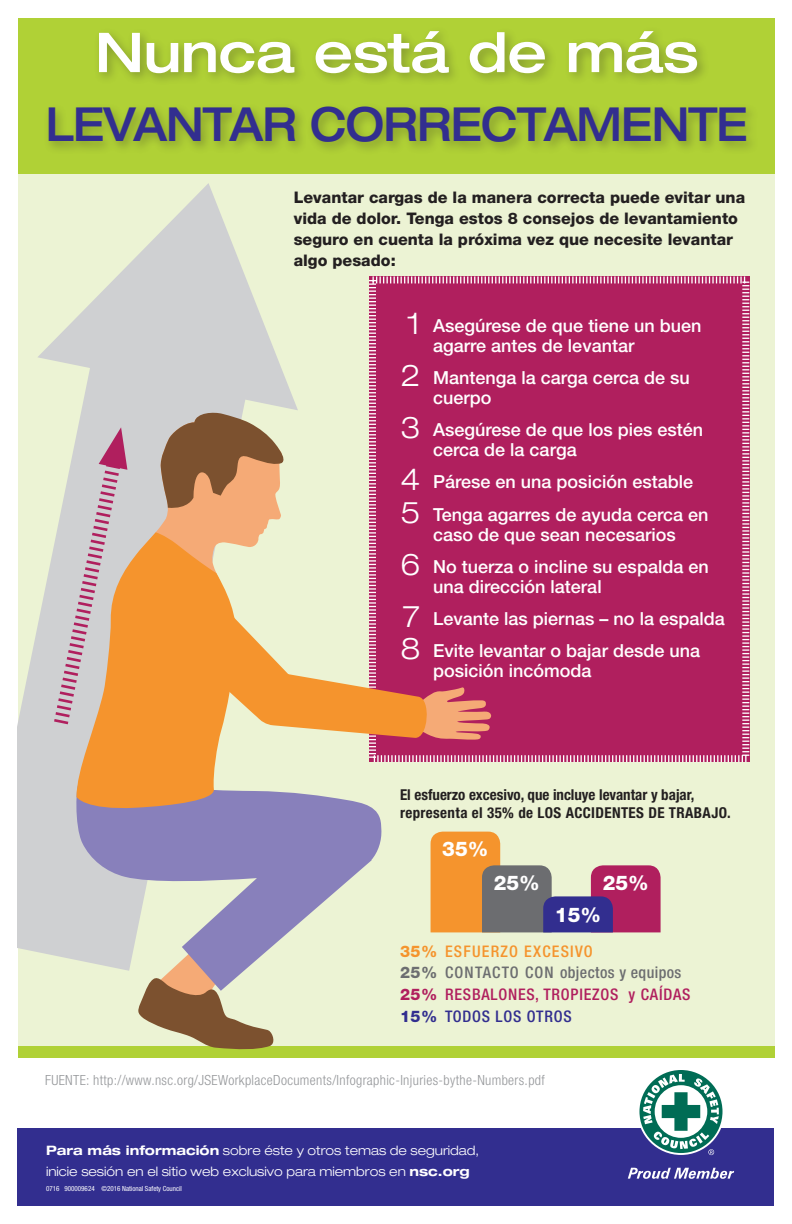
<style>
.page{position:relative;width:792px;height:1224px;background:#fff}
.page>*{position:absolute;margin:0;border:0;box-sizing:border-box;transform-origin:0 0}
.t1{font:500 expanded 55px "Helvetica Neue LT Std";letter-spacing:-.005em;color:#fff}
.t2{font:500 expanded 47px "Helvetica Neue LT Std";letter-spacing:-.02em;color:#322e8f;scale:.9 1}
.t3{font:800 20.3px "Helvetica Neue LT Std";color:#fff}
.t4{font:500 18px/32.2px "Helvetica Neue LT Std";color:#fff}
.t5{font:800 16px/21px "Helvetica Neue LT Std";color:#231f20}
.t6{font:500 condensed 16px/21.9px "Helvetica Neue LT Std";letter-spacing:.05em;color:#6c6d70}
.t7{font:700 condensed 15px/18px "Helvetica Neue LT Std";color:#231f20}
.t8{font:300 condensed 14px "Helvetica Neue LT Std";letter-spacing:.025em;color:#95979a}
.t9{font:300 expanded 13px/20.9px "Helvetica Neue LT Std";color:#fff}
.t10{font:condensed 7px "Helvetica Neue LT Std";color:#fff}
.s1{font-weight:300;font-stretch:expanded;font-size:30px}
.s2{font-weight:800;font-stretch:normal;color:#f5942d}
.s3{color:#f5942d}
.s4{font-weight:800;font-stretch:normal}
.s5{font-weight:800;font-stretch:normal;color:#b01f5e}
.s6{color:#b01f5e}
.s7{font-weight:800;font-stretch:normal;color:#322e8f}
.s8{color:#322e8f}
.s9{font-weight:700}
</style>
<div class="page">
<div style="left:18px;top:18px;width:757px;height:1036px;background:#ecf3d4"></div>
<svg style="left:78px;top:183px;width:220px;height:227px"></svg>
<svg style="left:17px;top:316px;width:239px;height:644px;fill:#cfd0d2"></svg>
<div style="left:18px;top:1046px;width:757px;height:12px;background:#b0d136"></div>
<div style="left:369px;top:276px;width:381px;height:486px;background:#b01f5e"></div>
<svg style="left:138px;top:991px;width:136px;height:59px"></svg>
<svg style="left:74px;top:783px;width:308px;height:208px;fill:#8880bb"></svg>
<svg style="left:77px;top:740px;width:162px;height:70px;background:#e69d52"></svg>
<svg style="left:51px;top:412px;width:441px;height:328px"></svg>
<div style="left:18px;top:18px;width:757px;height:155px;background:#b0d136"></div>
<svg style="left:431px;top:832px;width:230px;height:100px"></svg>
<div style="left:17px;top:1129px;width:757px;height:77px;background:#322e8f"></div>
<svg style="left:628px;top:1168px;width:106px;height:11px"></svg>
<div style="left:638px;top:1068px;width:86px;height:87px;background:#fff;border-radius:50%"></div>
<svg style="left:639px;top:1070px;width:84px;height:83px"></svg>
<svg style="left:643px;top:1074px;width:76px;height:81px"></svg>
<div style="left:44px;top:26px;width:716px;height:129px;background:#231f20;opacity:.3"></div>
<h1 class="t1" style="left:95px;top:18px;width:605px">Nunca está de más</h1>
<h2 class="t2" style="left:46px;top:95px;width:782px">LEVANTAR CORRECTAMENTE</h2>
<p class="t5" style="left:294px;top:187px;width:453px">Levantar cargas de la manera correcta puede evitar una vida de dolor. Tenga estos 8 consejos de levantamiento seguro en cuenta la próxima vez que necesite levantar algo pesado:</p>
<p class="t4" style="left:433px;top:315px;width:270px;line-height:20px;text-indent:-26px"><span class="s1">1</span> Asegúrese de que tiene un buen agarre antes de levantar</p>
<p class="t4" style="left:433px;top:367px;width:258px;line-height:20px;text-indent:-33px"><span class="s1">2</span> Mantenga la carga cerca de su cuerpo</p>
<p class="t4" style="left:433px;top:419px;width:271px;line-height:20px;text-indent:-33px"><span class="s1">3</span> Asegúrese de que los pies estén cerca de la carga</p>
<p class="t4" style="left:400px;top:466px;width:310px"><span class="s1">4</span> Párese en una posición estable<br><span class="s1">5</span> Tenga agarres de ayuda cerca en</p>
<p class="t4" style="left:400px;top:518px;width:310px;text-align:center">caso de que sean necesarios<br><span class="s1">6</span> No tuerza o incline su espalda en</p>
<p class="t4" style="left:400px;top:570px;width:326px;text-indent:33px">una dirección lateral<br><span class="s1">7</span> Levante las piernas – no la espalda<br><span class="s1">8</span> Evite levantar o bajar desde una</p>
<p class="t4" style="left:433px;top:655px;width:160px">posición incómoda</p>
<p class="t7" style="left:400px;top:785px;width:332px">El esfuerzo excesivo, que incluye levantar y bajar, representa el 35% de LOS ACCIDENTES DE TRABAJO.</p>
<p class="t3" style="left:442px;top:837px;width:48px">35%</p>
<p class="t3" style="left:494px;top:871px;width:48px">25%</p>
<p class="t3" style="left:603px;top:871px;width:48px">25%</p>
<p class="t3" style="left:555px;top:902px;width:48px">15%</p>
<p class="t6" style="left:400px;top:940px;width:292px"><span class="s2">35%</span> <span class="s3">ESFUERZO EXCESIVO<br></span><span class="s4">25%</span> CONTACTO CON objectos y equipos<br><span class="s5">25%</span> <span class="s6">RESBALONES, TROPIEZOS y CAÍDAS<br></span><span class="s7">15%</span> <span class="s8">TODOS LOS OTROS</span></p>
<p class="t8" style="left:45px;top:1072px;width:501px">FUENTE: http://www.nsc.org/JSEWorkplaceDocuments/Infographic-Injuries-bythe-Numbers.pdf</p>
<p class="t9" style="left:46px;top:1140px;width:435px"><span class="s9">Para más información</span> sobre éste y otros temas de seguridad, inicie sesión en el sitio web exclusivo para miembros en <span class="s9">nsc.org</span></p>
<p class="t10" style="left:46px;top:1184px;width:137px">0716 900009624 ©2016 National Safety Council</p>
</div>
